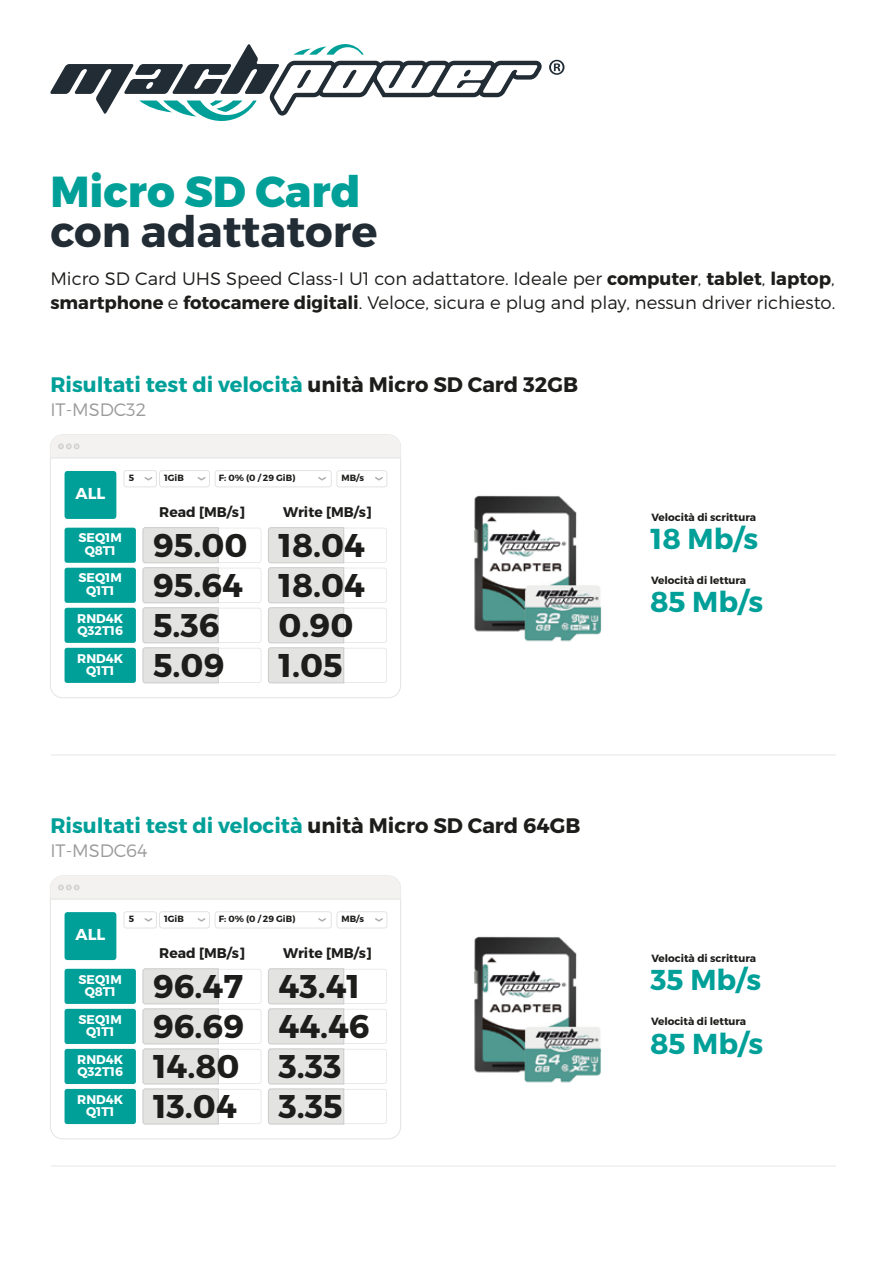
<style>
.page{position:relative;width:893px;height:1263px;background:#fff}
.page>*{position:absolute;margin:0;border:0;box-sizing:border-box;transform-origin:0 0}
.t1{font:700 43.35px "Montserrat";color:#212c35}
.t2{font:800 43.35px "Montserrat";color:#00a099}
.t3{font:700 32.85px "Montserrat";color:#1d1d1b}
.t4{font:700 28.8px "Montserrat";color:#00a099}
.t5{font:700 21px "Montserrat";color:#00a099}
.t6{font:300 18px/24px "Montserrat";color:#1d1d1b}
.t7{font:300 18px "Montserrat";color:#9c9b9b}
.t8{font:700 15.75px "Montserrat";color:#fff}
.t9{font:700 13.95px "Montserrat";color:#1d1d1b}
.t10{font:700 12.6px/12.6px "Montserrat";color:#fff;text-align:center}
.t11{font:700 10.5px "Montserrat";color:#1d1d1b}
.t12{font:700 9px "Montserrat";color:#1d1d1b}
.s1{font-weight:700}
.s2{color:#1d1d1b}
</style>
<div class="page">
<svg style="left:50px;top:44px;width:514px;height:77px"></svg>
<div style="left:65px;top:471px;width:51px;height:48px;background:#00a099;border-radius:3px"></div>
<div style="left:159px;top:470px;width:51px;height:17px;border:1px solid #e3e3e2;border-radius:3px"></div>
<div style="left:124px;top:470px;width:33px;height:17px;border:1px solid #e3e3e2;border-radius:2px"></div>
<div style="left:215px;top:470px;width:117px;height:17px;border:1px solid #e3e3e2;border-radius:3px"></div>
<svg style="left:318px;top:477px;width:8px;height:4px"></svg>
<svg style="left:197px;top:477px;width:9px;height:4px"></svg>
<div style="left:337px;top:470px;width:50px;height:17px;border:1px solid #e3e3e2;border-radius:3px"></div>
<svg style="left:375px;top:477px;width:8px;height:4px"></svg>
<svg style="left:144px;top:477px;width:9px;height:4px"></svg>
<div style="left:65px;top:528px;width:71px;height:35px;background:#00a099;border-radius:3px"></div>
<div style="left:65px;top:568px;width:71px;height:35px;background:#00a099;border-radius:3px"></div>
<div style="left:65px;top:608px;width:71px;height:35px;background:#00a099;border-radius:3px"></div>
<div style="left:65px;top:648px;width:71px;height:35px;background:#00a099;border-radius:3px"></div>
<svg style="left:142px;top:527px;width:119px;height:156px"></svg>
<svg style="left:268px;top:527px;width:119px;height:156px"></svg>
<div style="left:50px;top:434px;width:351px;height:264px;border:1px solid #e3e3e2;border-radius:12px"></div>
<hr style="left:50px;top:458px;width:351px;height:1px;background:#e3e3e2">
<div style="left:50px;top:435px;width:351px;height:23px;background:#f3f2f1"></div>
<hr style="left:52px;top:754px;width:784px;height:2px;background:#f3f2f1">
<img style="left:474px;top:495px;width:128px;height:147px">
<div style="left:65px;top:912px;width:51px;height:48px;background:#00a099;border-radius:3px"></div>
<div style="left:159px;top:911px;width:51px;height:17px;border:1px solid #e3e3e2;border-radius:3px"></div>
<div style="left:124px;top:911px;width:33px;height:17px;border:1px solid #e3e3e2;border-radius:2px"></div>
<div style="left:215px;top:911px;width:117px;height:17px;border:1px solid #e3e3e2;border-radius:3px"></div>
<svg style="left:318px;top:918px;width:8px;height:4px"></svg>
<svg style="left:197px;top:918px;width:9px;height:4px"></svg>
<div style="left:337px;top:911px;width:50px;height:17px;border:1px solid #e3e3e2;border-radius:3px"></div>
<svg style="left:375px;top:918px;width:8px;height:4px"></svg>
<svg style="left:144px;top:918px;width:9px;height:4px"></svg>
<div style="left:65px;top:969px;width:71px;height:35px;background:#00a099;border-radius:3px"></div>
<div style="left:65px;top:1009px;width:71px;height:35px;background:#00a099;border-radius:3px"></div>
<div style="left:65px;top:1049px;width:71px;height:35px;background:#00a099;border-radius:3px"></div>
<div style="left:65px;top:1089px;width:71px;height:35px;background:#00a099;border-radius:3px"></div>
<svg style="left:142px;top:968px;width:119px;height:156px"></svg>
<svg style="left:268px;top:968px;width:119px;height:156px"></svg>
<div style="left:50px;top:875px;width:351px;height:264px;border:1px solid #e3e3e2;border-radius:12px"></div>
<hr style="left:50px;top:899px;width:351px;height:1px;background:#e3e3e2">
<div style="left:50px;top:876px;width:351px;height:23px;background:#f3f2f1"></div>
<hr style="left:52px;top:1166px;width:784px;height:1px;background:#f3f2f1">
<img style="left:474px;top:936px;width:128px;height:147px">
<h1 class="t2" style="left:50px;top:165px;width:312px">Micro SD Card</h1>
<h1 class="t1" style="left:50px;top:205px;width:329px">con adattatore</h1>
<p class="t6" style="left:50px;top:266px;width:786px">Micro SD Card UHS Speed Class-I U1 con adattatore. Ideale per <span class="s1">computer</span>, <span class="s1">tablet</span>, <span class="s1">laptop</span>, <span class="s1">smartphone</span> e <span class="s1">fotocamere digitali</span>. Veloce, sicura e plug and play, nessun driver richiesto.</p>
<p class="t5" style="left:50px;top:372px;width:529px">Risultati test di velocità <span class="s2">unità Micro SD Card 32GB</span></p>
<p class="t7" style="left:50px;top:399px;width:97px">IT-MSDC32</p>
<p class="t12" style="left:129px;top:472px;width:7px">5</p>
<p class="t12" style="left:164px;top:472px;width:21px">1GiB</p>
<p class="t12" style="left:219px;top:472px;width:78px">F: 0% (0 / 29 GiB)</p>
<p class="t12" style="left:342px;top:472px;width:24px">MB/s</p>
<p class="t8" style="left:76px;top:484px;width:31px">ALL</p>
<p class="t10" style="left:79px;top:532px;width:45px">SEQ1M<br>Q8T1</p>
<h2 class="t3" style="left:153px;top:525px;width:213px">95.00 18.04</h2>
<p class="t10" style="left:79px;top:572px;width:45px">SEQ1M<br>Q1T1</p>
<h2 class="t3" style="left:153px;top:565px;width:213px">95.64 18.04</h2>
<p class="t10" style="left:77px;top:612px;width:47px;text-align:left">RND4K<br>Q32T16</p>
<h2 class="t3" style="left:153px;top:605px;width:68px">5.36</h2>
<h2 class="t3" style="left:279px;top:605px;width:76px">0.90</h2>
<p class="t10" style="left:77px;top:652px;width:47px">RND4K<br>Q1T1</p>
<h2 class="t3" style="left:153px;top:645px;width:73px">5.09</h2>
<h2 class="t3" style="left:279px;top:645px;width:66px">1.05</h2>
<p class="t9" style="left:159px;top:503px;width:87px">Read [MB/s]</p>
<p class="t9" style="left:283px;top:503px;width:90px">Write [MB/s]</p>
<p class="t5" style="left:50px;top:813px;width:531px">Risultati test di velocità <span class="s2">unità Micro SD Card 64GB</span></p>
<p class="t7" style="left:50px;top:840px;width:99px">IT-MSDC64</p>
<p class="t12" style="left:129px;top:914px;width:7px">5</p>
<p class="t12" style="left:164px;top:914px;width:21px">1GiB</p>
<p class="t12" style="left:219px;top:914px;width:78px">F: 0% (0 / 29 GiB)</p>
<p class="t12" style="left:342px;top:914px;width:24px">MB/s</p>
<p class="t8" style="left:76px;top:925px;width:31px">ALL</p>
<p class="t10" style="left:79px;top:973px;width:45px">SEQ1M<br>Q8T1</p>
<h2 class="t3" style="left:153px;top:966px;width:208px">96.47 43.41</h2>
<p class="t10" style="left:79px;top:1013px;width:45px">SEQ1M<br>Q1T1</p>
<h2 class="t3" style="left:153px;top:1006px;width:218px">96.69 44.46</h2>
<p class="t10" style="left:77px;top:1053px;width:47px;text-align:left">RND4K<br>Q32T16</p>
<h2 class="t3" style="left:153px;top:1046px;width:190px">14.80 3.33</h2>
<p class="t10" style="left:77px;top:1093px;width:47px">RND4K<br>Q1T1</p>
<h2 class="t3" style="left:153px;top:1086px;width:85px">13.04</h2>
<h2 class="t3" style="left:279px;top:1086px;width:66px">3.35</h2>
<p class="t9" style="left:159px;top:944px;width:87px">Read [MB/s]</p>
<p class="t9" style="left:283px;top:944px;width:90px">Write [MB/s]</p>
<p class="t11" style="left:651px;top:510px;width:106px">Velocità di scrittura</p>
<h3 class="t4" style="left:650px;top:521px;width:109px">18 Mb/s</h3>
<p class="t11" style="left:651px;top:574px;width:97px">Velocità di lettura</p>
<h3 class="t4" style="left:650px;top:584px;width:115px">85 Mb/s</h3>
<p class="t11" style="left:651px;top:951px;width:106px">Velocità di scrittura</p>
<h3 class="t4" style="left:650px;top:962px;width:112px">35 Mb/s</h3>
<p class="t11" style="left:651px;top:1015px;width:97px">Velocità di lettura</p>
<h3 class="t4" style="left:650px;top:1025px;width:115px">85 Mb/s</h3>
</div>
